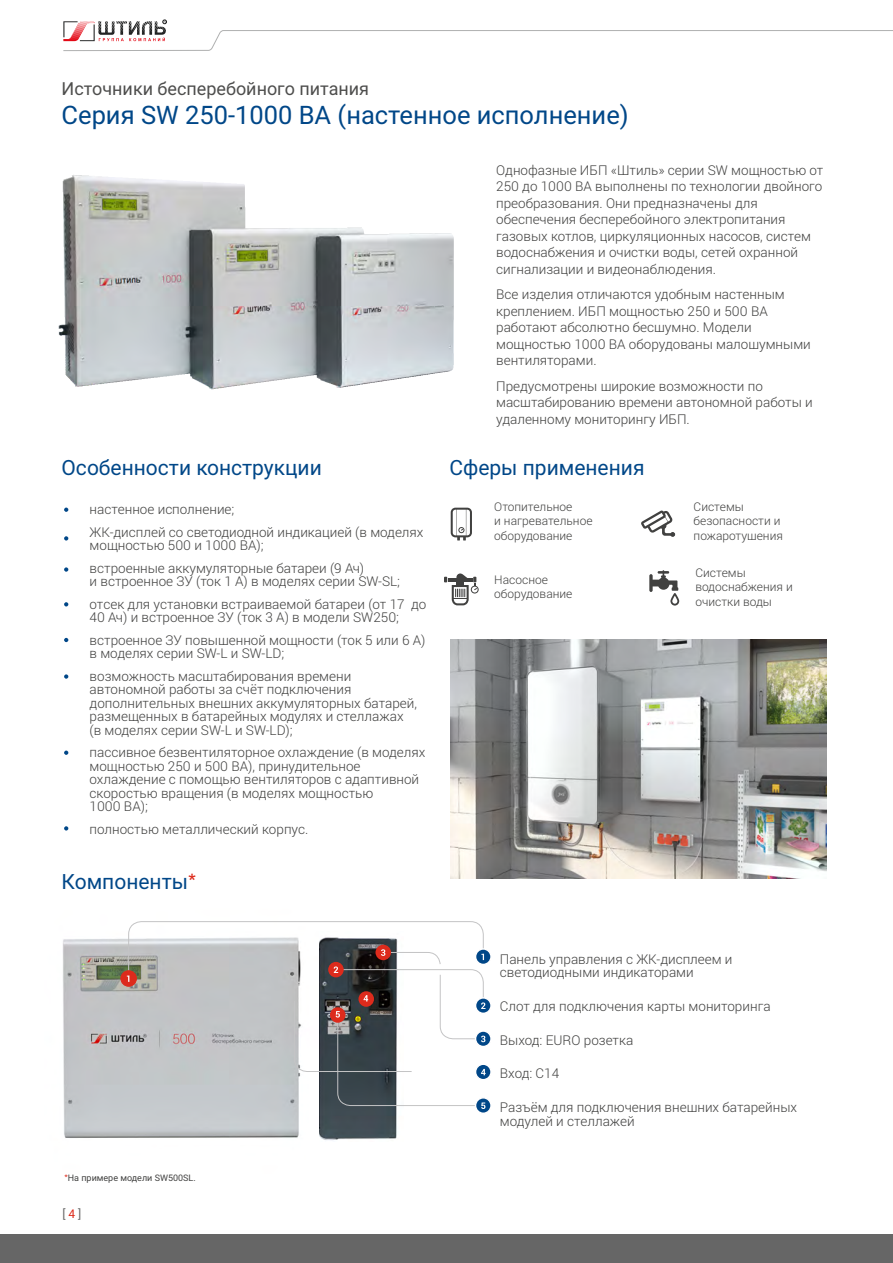
<style>
.page{position:relative;width:893px;height:1263px;background:#fff}
.page>*{position:absolute;margin:0;border:0;box-sizing:border-box;transform-origin:0 0}
.t1{font:25.5px "Roboto";color:#004788}
.t2{font:21px "Roboto";color:#004788}
.t3{font:18px "Roboto";color:#4e4e4d}
.t4{font:300 13.5px/16.5px "Roboto";color:#414140}
.t5{font:300 12px/14.4px "Roboto";color:#414140}
.t6{font:12px "Roboto";color:#666}
.t7{font:12px "Roboto";color:#dd2b1c}
.t8{font:9px "Roboto";color:#414140}
.s1{font-family:"Arial";color:#dd2b1c}
</style>
<div class="page">
<img style="left:58px;top:175px;width:396px;height:215px">
<img style="left:319px;top:1109px;width:78px;height:31px">
<img style="left:63px;top:938px;width:236px;height:200px">
<svg style="left:64px;top:508px;width:4px;height:4px"></svg>
<svg style="left:64px;top:536px;width:4px;height:4px"></svg>
<svg style="left:64px;top:567px;width:4px;height:5px"></svg>
<svg style="left:64px;top:602px;width:4px;height:4px"></svg>
<svg style="left:64px;top:638px;width:4px;height:4px"></svg>
<svg style="left:64px;top:674px;width:4px;height:5px"></svg>
<svg style="left:64px;top:751px;width:4px;height:4px"></svg>
<svg style="left:451px;top:508px;width:21px;height:32px"></svg>
<svg style="left:444px;top:573px;width:35px;height:32px"></svg>
<svg style="left:641px;top:510px;width:34px;height:27px"></svg>
<div style="left:0;top:1234px;width:893px;height:29px;background:#666"></div>
<svg style="left:63px;top:20px;width:830px;height:31px"></svg>
<svg style="left:64px;top:826px;width:4px;height:4px"></svg>
<svg style="left:649px;top:570px;width:30px;height:36px"></svg>
<img style="left:451px;top:639px;width:376px;height:239px">
<div style="left:475px;top:948px;width:17px;height:17px;background:#004788;border:2px solid #fff;border-radius:50%"></div>
<div style="left:475px;top:1030px;width:17px;height:17px;background:#004788;border:2px solid #fff;border-radius:50%"></div>
<div style="left:120px;top:970px;width:17px;height:17px;background:#dd2b1c;border:1px solid #dd2b1c;border-radius:50%"></div>
<div style="left:475px;top:1097px;width:17px;height:17px;background:#004788;border:2px solid #fff;border-radius:50%"></div>
<div style="left:475px;top:1063px;width:17px;height:17px;background:#004788;border:2px solid #fff;border-radius:50%"></div>
<div style="left:475px;top:997px;width:17px;height:17px;background:#004788;border:2px solid #fff;border-radius:50%"></div>
<svg style="left:127px;top:921px;width:359px;height:188px"></svg>
<h3 class="t3" style="left:62px;top:81px;width:309px">Источники бесперебойного питания</h3>
<h1 class="t1" style="left:62px;top:104px;width:569px">Серия SW 250-1000 ВА (настенное исполнение)</h1>
<h2 class="t2" style="left:62px;top:459px;width:262px">Особенности конструкции</h2>
<p class="t4" style="left:90px;top:498px;width:335px;line-height:22.5px">настенное исполнение;<br>ЖК-дисплей со светодиодной индикацией (в моделях</p>
<p class="t4" style="left:90px;top:534px;width:276px;line-height:22.5px">мощностью 500 и 1000 ВА);<br>встроенные аккумуляторные батареи (9 Ач)</p>
<p class="t4" style="left:90px;top:570px;width:338px;line-height:22.5px">и встроенное ЗУ (ток 1 А) в моделях серии SW-SL; отсек для установки встраиваемой батареи (от 17 до</p>
<p class="t4" style="left:90px;top:606px;width:337px;line-height:22.5px">40 Ач) и встроенное ЗУ (ток 3 А) в модели SW250; встроенное ЗУ повышенной мощности (ток 5 или 6 А)</p>
<p class="t4" style="left:90px;top:642px;width:263px;line-height:22.5px">в моделях серии SW-L и SW-LD; возможность масштабирования времени</p>
<p class="t4" style="left:90px;top:682px;width:329px;line-height:13.5px">автономной работы за счёт подключения дополнительных внешних аккумуляторных батарей, размещенных в батарейных модулях и стеллажах (в моделях серии SW-L и SW-LD);</p>
<p class="t4" style="left:90px;top:745px;width:337px;line-height:13.5px">пассивное безвентиляторное охлаждение (в моделях мощностью 250 и 500 ВА), принудительное охлаждение с помощью вентиляторов с адаптивной скоростью вращения (в моделях мощностью<br>1000 ВА);</p>
<p class="t4" style="left:90px;top:820px;width:220px">полностью металлический корпус.</p>
<h2 class="t2" style="left:62px;top:873px;width:136px">Компоненты<span class="s1">*</span></h2>
<p class="t4" style="left:496px;top:161px;width:329px">Однофазные ИБП «Штиль» серии SW мощностью от 250 до 1000 ВА выполнены по технологии двойного преобразования. Они предназначены для обеспечения бесперебойного электропитания газовых котлов, циркуляционных насосов, систем водоснабжения и очистки воды, сетей охранной сигнализации и видеонаблюдения.</p>
<p class="t4" style="left:496px;top:286px;width:316px">Все изделия отличаются удобным настенным креплением. ИБП мощностью 250 и 500 ВА работают абсолютно бесшумно. Модели мощностью 1000 ВА оборудованы малошумными вентиляторами.</p>
<p class="t4" style="left:496px;top:377px;width:318px">Предусмотрены широкие возможности по масштабированию времени автономной работы и удаленному мониторингу ИБП.</p>
<h2 class="t2" style="left:449px;top:459px;width:197px">Сферы применения</h2>
<p class="t5" style="left:494px;top:499px;width:100px">Отопительное<br>и нагревательное оборудование</p>
<p class="t5" style="left:494px;top:572px;width:80px">Насосное оборудование</p>
<p class="t5" style="left:694px;top:499px;width:91px">Системы безопасности и пожаротушения</p>
<p class="t5" style="left:695px;top:565px;width:99px">Системы водоснабжения и очистки воды</p>
<p class="t8" style="left:64px;top:1175px;width:133px"><span class="s1">*</span>На примере модели SW500SL.</p>
<p class="t6" style="left:63px;top:1209px;width:20px">[ ]</p>
<p class="t7" style="left:69px;top:1209px;width:8px">4</p>
<p class="t4" style="left:500px;top:952px;width:234px;line-height:13.5px">Панель управления с ЖК-дисплеем и светодиодными индикаторами</p>
<p class="t4" style="left:500px;top:997px;width:272px">Слот для подключения карты мониторинга</p>
<p class="t4" style="left:500px;top:1031px;width:135px">Выход: EURO розетка</p>
<p class="t4" style="left:500px;top:1065px;width:61px">Вход: C14</p>
<p class="t4" style="left:500px;top:1100px;width:299px;line-height:13.5px">Разъём для подключения внешних батарейных модулей и стеллажей</p>
</div>
